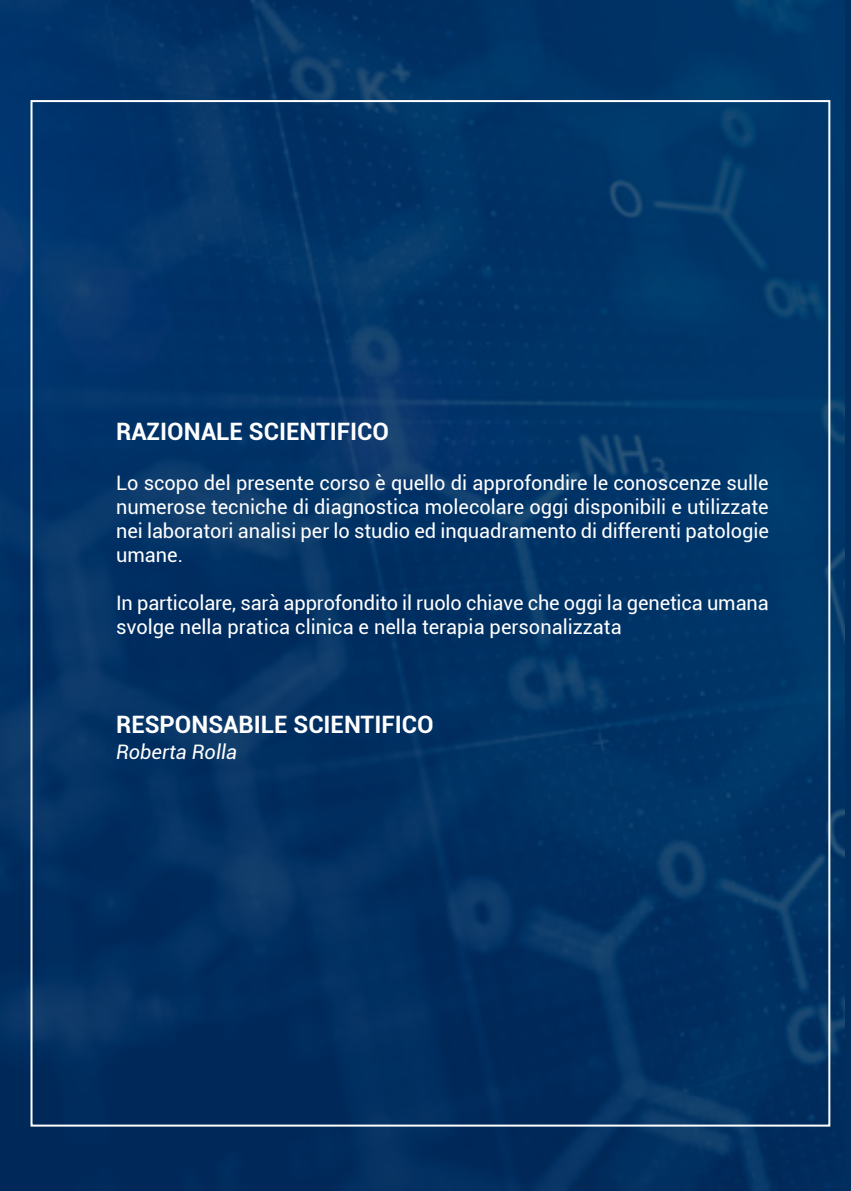
<style>
.page{position:relative;width:851px;height:1191px;background:#fff}
.page>*{position:absolute;margin:0;border:0;box-sizing:border-box;transform-origin:0 0}
.t1{font:700 24px "Roboto";color:#fff}
.t2{font:20px/24px "Roboto";letter-spacing:-.005em;color:#fff;text-align:justify}
.t3{font:italic 20px "Roboto";color:#fff}
</style>
<div class="page">
<img style="left:0;top:0;width:845px;height:1191px">
<div style="left:845px;top:0;width:5px;height:1191px;background:#002f5e"></div>
<p class="t1" style="left:116px;top:418px;width:274px">RAZIONALE SCIENTIFICO</p>
<p class="t2" style="left:116px;top:471px;width:654px">Lo scopo del presente corso è quello di approfondire le conoscenze sulle numerose tecniche di diagnostica molecolare oggi disponibili e utilizzate nei laboratori analisi per lo studio ed inquadramento di differenti patologie umane.</p>
<p class="t2" style="left:116px;top:591px;width:654px">In particolare, sarà approfondito il ruolo chiave che oggi la genetica umana svolge nella pratica clinica e nella terapia personalizzata</p>
<p class="t1" style="left:116px;top:711px;width:319px">RESPONSABILE SCIENTIFICO</p>
<p class="t3" style="left:116px;top:740px;width:122px">Roberta Rolla</p>
</div>
